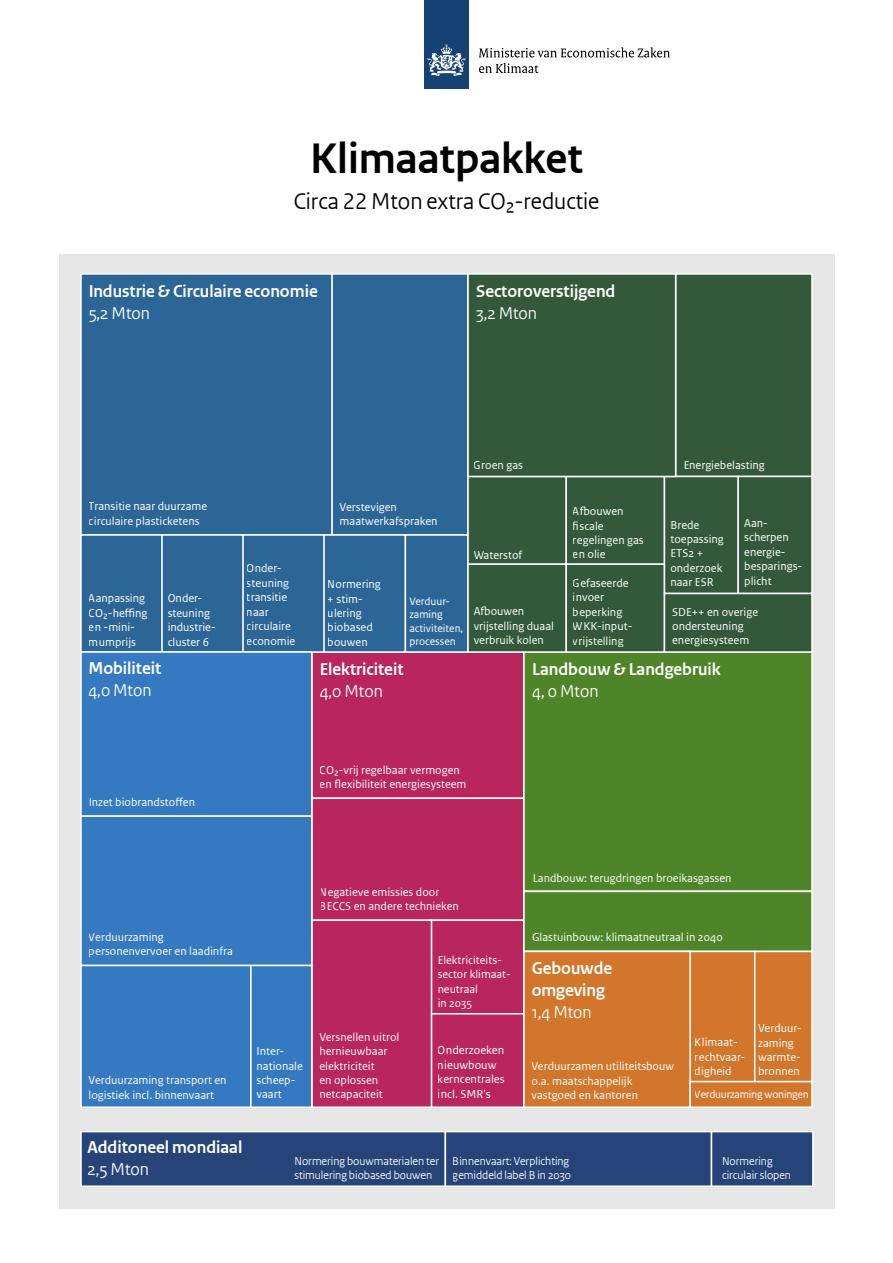
<style>
.page{position:relative;width:893px;height:1263px;background:#fff}
.page>*{position:absolute;margin:0;border:0;box-sizing:border-box;transform-origin:0 0}
.t1{font:700 45px "Rijksoverheid Sans Heading TT";color:#000}
.t2{font:24px "Rijksoverheid Sans Heading TT";color:#000}
.t3{font:700 18px/21.6px "Rijksoverheid Sans Heading TT";color:#fff}
.t4{font:18px "Rijksoverheid Sans Heading TT";color:#fff}
.t5{font:12.15px/14.5px "Rijksoverheid Sans Text TT";color:#fff}
.t6{font:12px/14.4px "Rijksoverheid Sans Text TT";color:#fff}
.t7{font:12px/14.4px "Rijksoverheid Sans Heading TT";color:#fff}
.t8{font:11.85px/14.2px "Rijksoverheid Sans Text TT";color:#fff}
.t9{font:11.25px/13.5px "Rijksoverheid Sans Text TT";color:#fff}
.t10{font:11.25px "Rijksoverheid Sans Text TT";letter-spacing:-.02em;color:#fff}
</style>
<div class="page">
<div style="left:424px;top:0;width:45px;height:88px;background:#154273"></div>
<svg style="left:427px;top:44px;width:39px;height:32px"></svg>
<svg style="left:479px;top:47px;width:191px;height:10px"></svg>
<svg style="left:479px;top:63px;width:59px;height:10px"></svg>
<div style="left:59px;top:254px;width:775px;height:954px;background:#e6e6e6"></div>
<div style="left:311px;top:651px;width:214px;height:148px;background:#b9265d"></div>
<div style="left:311px;top:797px;width:214px;height:124px;background:#b9265d;border:2px solid #fff"></div>
<div style="left:311px;top:919px;width:121px;height:189px;background:#b9265d;border:2px solid #fff"></div>
<div style="left:431px;top:919px;width:94px;height:95px;background:#b9265d;border:2px solid #fff"></div>
<div style="left:431px;top:1013px;width:94px;height:95px;background:#b9265d;border:2px solid #fff"></div>
<div style="left:80px;top:273px;width:253px;height:263px;background:#2c6697;border:2px solid #fff"></div>
<div style="left:331px;top:273px;width:138px;height:263px;background:#2c6697;border:2px solid #fff"></div>
<div style="left:80px;top:534px;width:83px;height:119px;background:#2c6697;border:1px solid #fff"></div>
<div style="left:161px;top:534px;width:83px;height:119px;background:#2c6697;border:1px solid #fff"></div>
<div style="left:242px;top:534px;width:83px;height:119px;background:#2c6697;border:1px solid #fff"></div>
<div style="left:323px;top:534px;width:83px;height:119px;background:#2c6697;border:1px solid #fff"></div>
<div style="left:405px;top:534px;width:64px;height:119px;background:#2c6697;border:1px solid #fff"></div>
<div style="left:523px;top:651px;width:290px;height:241px;background:#4e8528;border:2px solid #fff"></div>
<div style="left:523px;top:891px;width:290px;height:61px;background:#4e8528;border:2px solid #fff"></div>
<div style="left:689px;top:951px;width:66px;height:131px;background:#d2762b"></div>
<div style="left:754px;top:951px;width:59px;height:131px;background:#d2762b;border:2px solid #fff"></div>
<div style="left:523px;top:951px;width:168px;height:157px;background:#d2762b;border:2px solid #fff"></div>
<div style="left:689px;top:1081px;width:124px;height:27px;background:#d2762b;border:2px solid #fff"></div>
<div style="left:80px;top:651px;width:233px;height:166px;background:#3579c1;border:2px solid #fff"></div>
<div style="left:80px;top:815px;width:233px;height:151px;background:#3579c1;border:2px solid #fff"></div>
<div style="left:80px;top:965px;width:172px;height:143px;background:#3579c1;border:2px solid #fff"></div>
<div style="left:250px;top:965px;width:63px;height:143px;background:#3579c1;border:2px solid #fff"></div>
<div style="left:675px;top:273px;width:138px;height:204px;background:#34583a;border:2px solid #fff"></div>
<div style="left:467px;top:476px;width:100px;height:89px;background:#34583a;border:2px solid #fff"></div>
<div style="left:467px;top:563px;width:100px;height:90px;background:#34583a;border:2px solid #fff"></div>
<div style="left:565px;top:476px;width:100px;height:89px;background:#34583a;border:2px solid #fff"></div>
<div style="left:565px;top:563px;width:100px;height:90px;background:#34583a;border:2px solid #fff"></div>
<div style="left:664px;top:476px;width:75px;height:118px;background:#34583a;border:2px solid #fff"></div>
<div style="left:737px;top:476px;width:76px;height:118px;background:#34583a;border:2px solid #fff"></div>
<div style="left:664px;top:593px;width:149px;height:60px;background:#34583a;border:2px solid #fff"></div>
<div style="left:467px;top:273px;width:209px;height:204px;background:#34583a;border:2px solid #fff"></div>
<div style="left:80px;top:1131px;width:366px;height:56px;background:#264478;border:2px solid #fff"></div>
<div style="left:445px;top:1131px;width:267px;height:56px;background:#264478;border:2px solid #fff"></div>
<div style="left:711px;top:1131px;width:103px;height:56px;background:#264478;border:2px solid #fff"></div>
<h1 class="t1" style="left:310px;top:133px;width:274px">Klimaatpakket</h1>
<h2 class="t2" style="left:294px;top:187px;width:307px">Circa 22 Mton extra CO₂-reductie</h2>
<h3 class="t3" style="left:88px;top:281px;width:231px">Industrie &amp; Circulaire economie</h3>
<h3 class="t4" style="left:88px;top:302px;width:63px">5,2 Mton</h3>
<h3 class="t3" style="left:476px;top:281px;width:141px">Sectoroverstijgend</h3>
<h3 class="t4" style="left:476px;top:302px;width:62px">3,2 Mton</h3>
<p class="t6" style="left:474px;top:458px;width:51px">Groen gas</p>
<p class="t6" style="left:683px;top:458px;width:83px">Energiebelasting</p>
<p class="t6" style="left:89px;top:499px;width:120px">Transitie naar duurzame circulaire plasticketens</p>
<p class="t6" style="left:340px;top:500px;width:99px">Verstevigen maatwerkafspraken</p>
<p class="t6" style="left:89px;top:591px;width:60px">Aanpassing<br>CO₂-heffing en -mini&shy;mumprijs</p>
<p class="t6" style="left:247px;top:561px;width:50px">Onder&shy;steuning transitie naar circulaire economie</p>
<p class="t6" style="left:328px;top:577px;width:55px">Normering + stim&shy;ulering biobased bouwen</p>
<p class="t6" style="left:168px;top:591px;width:50px">Onder&shy;steuning industrie&shy;cluster 6</p>
<p class="t9" style="left:409px;top:594px;width:56px">Verduur&shy;zaming activiteiten, processen</p>
<h3 class="t3" style="left:88px;top:658px;width:75px">Mobiliteit</h3>
<h3 class="t4" style="left:88px;top:680px;width:65px">4,0 Mton</h3>
<h3 class="t3" style="left:319px;top:659px;width:86px">Elektriciteit</h3>
<h3 class="t4" style="left:319px;top:680px;width:65px">4,0 Mton</h3>
<p class="t6" style="left:474px;top:548px;width:50px">Waterstof</p>
<p class="t6" style="left:474px;top:604px;width:82px">Afbouwen vrijstelling duaal verbruik kolen</p>
<p class="t6" style="left:573px;top:504px;width:72px">Afbouwen fiscale regelingen gas en olie</p>
<p class="t6" style="left:573px;top:576px;width:61px">Gefaseerde invoer beperking<br>WKK-input&shy;vrijstelling</p>
<p class="t6" style="left:670px;top:518px;width:55px">Brede toepassing<br>ETS2 + onderzoek naar ESR</p>
<p class="t6" style="left:744px;top:516px;width:60px">Aan&shy;scherpen energie&shy;besparings&shy;plicht</p>
<p class="t6" style="left:672px;top:605px;width:88px">SDE++ en overige ondersteuning energiesysteem</p>
<h3 class="t3" style="left:532px;top:659px;width:190px">Landbouw &amp; Landgebruik</h3>
<h3 class="t4" style="left:532px;top:680px;width:68px">4, 0 Mton</h3>
<p class="t6" style="left:88px;top:795px;width:108px">Inzet biobrandstoffen</p>
<p class="t6" style="left:320px;top:763px;width:148px">CO₂-vrij regelbaar vermogen en flexibiliteit energiesysteem</p>
<p class="t6" style="left:320px;top:885px;width:140px">Negatieve emissies door<br>BECCS en andere technieken</p>
<p class="t6" style="left:532px;top:871px;width:201px">Landbouw: terugdringen broeikasgassen</p>
<p class="t6" style="left:89px;top:930px;width:146px">Verduurzaming personenvervoer en laadinfra</p>
<p class="t6" style="left:89px;top:1073px;width:139px">Verduurzaming transport en logistiek incl. binnenvaart</p>
<p class="t6" style="left:257px;top:1044px;width:48px">Inter&shy;nationale scheep&shy;vaart</p>
<p class="t6" style="left:319px;top:1030px;width:81px">Versnellen uitrol hernieuwbaar elektriciteit<br>en oplossen netcapaciteit</p>
<p class="t8" style="left:438px;top:953px;width:75px">Elektriciteits&shy;sector klimaat&shy;neutraal<br>in 2035</p>
<p class="t5" style="left:438px;top:1043px;width:68px">Onderzoeken nieuwbouw kerncentrales incl. SMR's</p>
<p class="t6" style="left:532px;top:930px;width:192px">Glastuinbouw: klimaatneutraal in 2040</p>
<h3 class="t3" style="left:532px;top:958px;width:82px">Gebouwde omgeving</h3>
<h3 class="t4" style="left:532px;top:1001px;width:62px">1,4 Mton</h3>
<p class="t6" style="left:531px;top:1059px;width:144px">Verduurzamen utiliteitsbouw o.a. maatschappelijk vastgoed en kantoren</p>
<p class="t6" style="left:695px;top:1035px;width:52px">Klimaat&shy;rechtvaar&shy;digheid</p>
<p class="t6" style="left:758px;top:1021px;width:45px">Verduur&shy;zaming warmte&shy;bronnen</p>
<p class="t10" style="left:695px;top:1087px;width:115px">Verduurzaming woningen</p>
<h3 class="t3" style="left:87px;top:1137px;width:156px">Additoneel mondiaal</h3>
<h3 class="t4" style="left:87px;top:1158px;width:63px">2,5 Mton</h3>
<p class="t7" style="left:294px;top:1153px;width:146px">Normering bouwmaterialen ter stimulering biobased bouwen</p>
<p class="t7" style="left:453px;top:1153px;width:120px">Binnenvaart: Verplichting gemiddeld label B in 2030</p>
<p class="t7" style="left:722px;top:1153px;width:71px">Normering circulair slopen</p>
</div>
